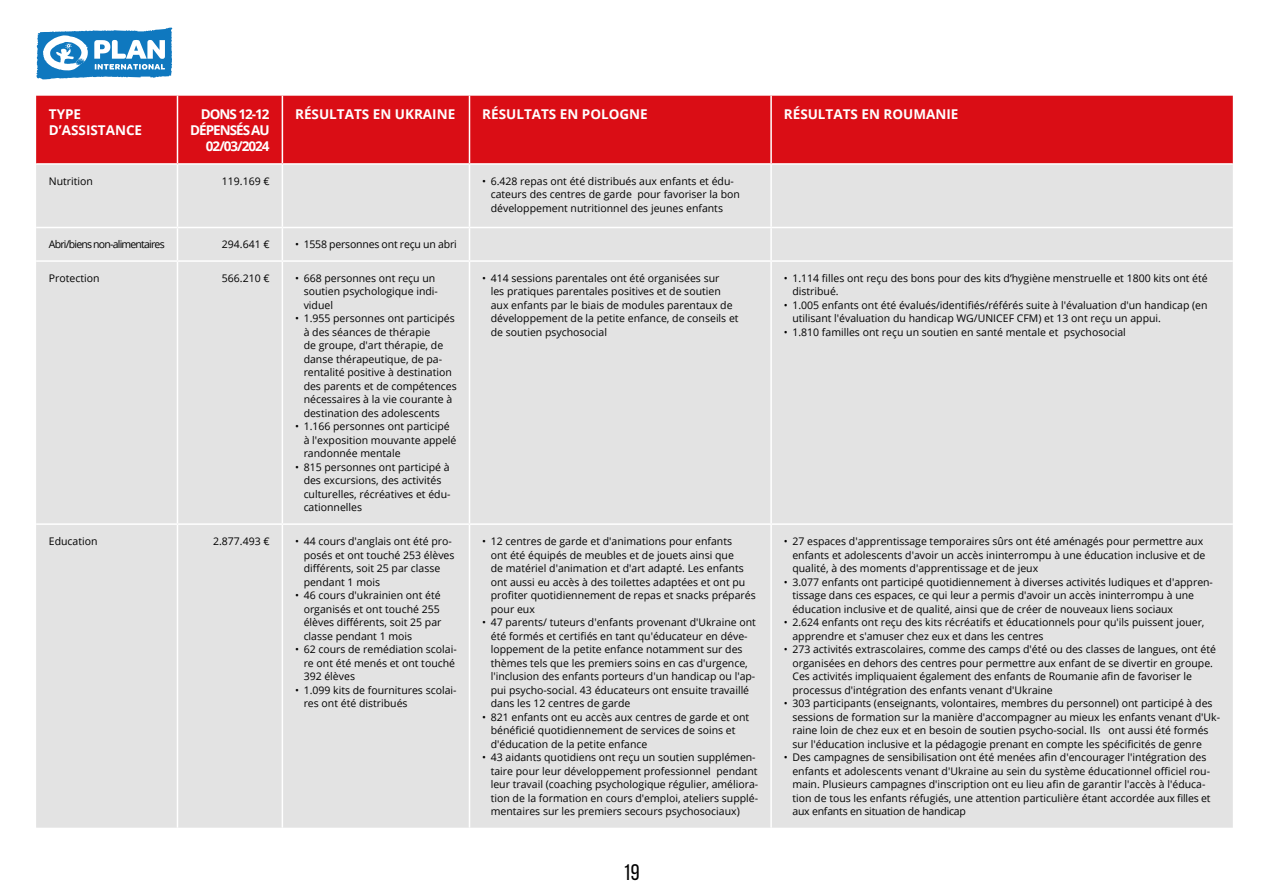
<style>
.page{position:relative;width:1263px;height:893px;background:#fff}
.page>*{position:absolute;margin:0;border:0;box-sizing:border-box;transform-origin:0 0}
.t1{font:22.5px "Bebas Neue";color:#000}
.t2{font:700 13.5px/16.2px "Open Sans";color:#fff}
.t3{font:700 13.5px/16.2px "Open Sans";letter-spacing:-.075em;color:#fff;text-align:right}
.t4{font:10.5px/13.5px "Open Sans";color:#000}
.t5{font:10.5px "Open Sans";letter-spacing:-.02em;color:#000}
.t6{font:10.5px "Open Sans";letter-spacing:-.075em;color:#000}
</style>
<div class="page">
<div style="left:36px;top:96px;width:1197px;height:67px;background:#da0d15"></div>
<div style="left:36px;top:165px;width:1197px;height:663px;background:#e3e3e3"></div>
<hr style="left:177px;top:228px;width:1px;height:32px;background:#fff">
<hr style="left:36px;top:227px;width:141px;height:1px;background:#fff">
<hr style="left:177px;top:227px;width:105px;height:1px;background:#fff">
<hr style="left:282px;top:227px;width:187px;height:1px;background:#fff">
<hr style="left:469px;top:227px;width:302px;height:1px;background:#fff">
<hr style="left:771px;top:227px;width:462px;height:1px;background:#fff">
<hr style="left:36px;top:260px;width:141px;height:2px;background:#fff">
<hr style="left:177px;top:260px;width:105px;height:2px;background:#fff">
<hr style="left:282px;top:260px;width:187px;height:2px;background:#fff">
<hr style="left:469px;top:260px;width:302px;height:2px;background:#fff">
<hr style="left:771px;top:260px;width:462px;height:2px;background:#fff">
<hr style="left:36px;top:523px;width:141px;height:2px;background:#fff">
<hr style="left:177px;top:523px;width:105px;height:2px;background:#fff">
<hr style="left:282px;top:523px;width:187px;height:2px;background:#fff">
<hr style="left:469px;top:523px;width:302px;height:2px;background:#fff">
<hr style="left:771px;top:523px;width:462px;height:2px;background:#fff">
<hr style="left:177px;top:96px;width:1px;height:67px;background:#fff">
<hr style="left:282px;top:96px;width:1px;height:67px;background:#fff">
<hr style="left:469px;top:96px;width:1px;height:67px;background:#fff">
<hr style="left:770px;top:96px;width:2px;height:67px;background:#fff">
<hr style="left:177px;top:165px;width:1px;height:62px;background:#fff">
<hr style="left:282px;top:165px;width:1px;height:62px;background:#fff">
<hr style="left:469px;top:165px;width:1px;height:62px;background:#fff">
<hr style="left:770px;top:165px;width:2px;height:62px;background:#fff">
<hr style="left:282px;top:228px;width:1px;height:32px;background:#fff">
<hr style="left:469px;top:228px;width:1px;height:32px;background:#fff">
<hr style="left:770px;top:228px;width:2px;height:32px;background:#fff">
<hr style="left:177px;top:262px;width:1px;height:261px;background:#fff">
<hr style="left:282px;top:262px;width:1px;height:261px;background:#fff">
<hr style="left:469px;top:262px;width:1px;height:261px;background:#fff">
<hr style="left:770px;top:262px;width:2px;height:261px;background:#fff">
<hr style="left:177px;top:525px;width:1px;height:303px;background:#fff">
<hr style="left:282px;top:525px;width:1px;height:303px;background:#fff">
<hr style="left:469px;top:525px;width:1px;height:303px;background:#fff">
<hr style="left:770px;top:525px;width:2px;height:303px;background:#fff">
<svg style="left:36px;top:28px;width:136px;height:51px"></svg>
<p class="t2" style="left:49px;top:105px;width:95px">TYPE<br>D’ASSISTANCE</p>
<p class="t3" style="left:190px;top:105px;width:81px">DONS 12-12<br>DÉPENSÉS AU<br>02/03/2024</p>
<p class="t2" style="left:295px;top:105px;width:162px">RÉSULTATS EN UKRAINE</p>
<p class="t2" style="left:482px;top:105px;width:167px">RÉSULTATS EN POLOGNE</p>
<p class="t2" style="left:784px;top:105px;width:176px">RÉSULTATS EN ROUMANIE</p>
<p class="t4" style="left:49px;top:174px;width:46px">Nutrition</p>
<p class="t4" style="left:222px;top:174px;width:49px">119.169 €</p>
<p class="t4" style="left:491px;top:174px;width:251px;text-indent:-9px">• 6.428 repas ont été distribués aux enfants et édu&shy;cateurs des centres de garde pour favoriser la bon développement nutritionnel des jeunes enfants</p>
<p class="t6" style="left:49px;top:237px;width:117px">Abri/biens non-alimentaires</p>
<p class="t4" style="left:222px;top:237px;width:49px">294.641 €</p>
<p class="t5" style="left:295px;top:237px;width:163px">• 1558 personnes ont reçu un abri</p>
<p class="t4" style="left:49px;top:271px;width:52px">Protection</p>
<p class="t4" style="left:222px;top:271px;width:49px">566.210 €</p>
<p class="t4" style="left:304px;top:271px;width:136px;text-indent:-9px">• 668 personnes ont reçu un soutien psychologique indi&shy;viduel</p>
<p class="t4" style="left:304px;top:312px;width:155px;text-indent:-9px">• 1.955 personnes ont participés à des séances de thérapie<br>de groupe, d'art thérapie, de danse thérapeutique, de pa&shy;rentalité positive à destination des parents et de compétences nécessaires à la vie courante à destination des adolescents</p>
<p class="t4" style="left:304px;top:420px;width:154px;text-indent:-9px">• 1.166 personnes ont participé à l'exposition mouvante appelé randonnée mentale</p>
<p class="t4" style="left:304px;top:460px;width:148px;text-indent:-9px">• 815 personnes ont participé à des excursions, des activités culturelles, récréatives et édu&shy;cationnelles</p>
<p class="t4" style="left:491px;top:271px;width:249px;text-indent:-9px">• 414 sessions parentales ont été organisées sur<br>les pratiques parentales positives et de soutien aux enfants par le biais de modules parentaux de développement de la petite enfance, de conseils et de soutien psychosocial</p>
<p class="t4" style="left:792px;top:271px;width:417px;text-indent:-9px">• 1.114 filles ont reçu des bons pour des kits d’hygiène menstruelle et 1800 kits ont été distribué.</p>
<p class="t4" style="left:792px;top:298px;width:417px;text-indent:-9px">• 1.005 enfants ont été évalués/identifiés/référés suite à l'évaluation d'un handicap (en utilisant l'évaluation du handicap WG/UNICEF CFM) et 13 ont reçu un appui.</p>
<p class="t4" style="left:784px;top:325px;width:343px">• 1.810 familles ont reçu un soutien en santé mentale et psychosocial</p>
<p class="t4" style="left:49px;top:534px;width:50px">Education</p>
<p class="t4" style="left:213px;top:534px;width:58px">2.877.493 €</p>
<p class="t4" style="left:304px;top:534px;width:152px;text-indent:-9px">• 44 cours d'anglais ont été pro&shy;posés et ont touché 253 élèves différents, soit 25 par classe pendant 1 mois</p>
<p class="t4" style="left:304px;top:588px;width:139px;text-indent:-9px">• 46 cours d'ukrainien ont été organisés et ont touché 255 élèves différents, soit 25 par classe pendant 1 mois</p>
<p class="t4" style="left:304px;top:642px;width:155px;text-indent:-9px">• 62 cours de remédiation scolai&shy;re ont été menés et ont touché<br>392 élèves</p>
<p class="t4" style="left:304px;top:683px;width:154px;text-indent:-9px">• 1.099 kits de fournitures scolai&shy;res ont été distribués</p>
<p class="t4" style="left:491px;top:534px;width:266px;text-indent:-9px">• 12 centres de garde et d'animations pour enfants<br>ont été équipés de meubles et de jouets ainsi que<br>de matériel d'animation et d'art adapté. Les enfants ont aussi eu accès à des toilettes adaptées et ont pu profiter quotidiennement de repas et snacks préparés pour eux</p>
<p class="t4" style="left:491px;top:615px;width:267px;text-indent:-9px">• 47 parents/ tuteurs d'enfants provenant d'Ukraine ont été formés et certifiés en tant qu'éducateur en déve&shy;loppement de la petite enfance notamment sur des thèmes tels que les premiers soins en cas d'urgence, l'inclusion des enfants porteurs d'un handicap ou l'ap&shy;pui psycho-social. 43 éducateurs ont ensuite travaillé dans les 12 centres de garde</p>
<p class="t4" style="left:491px;top:710px;width:260px;text-indent:-9px">• 821 enfants ont eu accès aux centres de garde et ont bénéficié quotidiennement de services de soins et d'éducation de la petite enfance</p>
<p class="t4" style="left:491px;top:750px;width:269px;text-indent:-9px">• 43 aidants quotidiens ont reçu un soutien supplémen&shy;taire pour leur développement professionnel pendant leur travail (coaching psychologique régulier, améliora&shy;tion de la formation en cours d'emploi, ateliers supplé&shy;mentaires sur les premiers secours psychosociaux)</p>
<h1 class="t1" style="left:623px;top:860px;width:18px">19</h1>
<p class="t4" style="left:792px;top:534px;width:414px;text-indent:-9px">• 27 espaces d'apprentissage temporaires sûrs ont été aménagés pour permettre aux enfants et adolescents d'avoir un accès ininterrompu à une éducation inclusive et de qualité, à des moments d'apprentissage et de jeux</p>
<p class="t4" style="left:792px;top:575px;width:422px;text-indent:-9px">• 3.077 enfants ont participé quotidiennement à diverses activités ludiques et d'appren&shy;tissage dans ces espaces, ce qui leur a permis d'avoir un accès ininterrompu à une éducation inclusive et de qualité, ainsi que de créer de nouveaux liens sociaux</p>
<p class="t4" style="left:792px;top:615px;width:414px;text-indent:-9px">• 2.624 enfants ont reçu des kits récréatifs et éducationnels pour qu'ils puissent jouer, apprendre et s'amuser chez eux et dans les centres</p>
<p class="t4" style="left:792px;top:642px;width:425px;text-indent:-9px">• 273 activités extrascolaires, comme des camps d'été ou des classes de langues, ont été organisées en dehors des centres pour permettre aux enfant de se divertir en groupe.<br>Ces activités impliquaient également des enfants de Roumanie afin de favoriser le processus d'intégration des enfants venant d'Ukraine</p>
<p class="t4" style="left:792px;top:696px;width:429px;text-indent:-9px">• 303 participants (enseignants, volontaires, membres du personnel) ont participé à des sessions de formation sur la manière d'accompagner au mieux les enfants venant d'Uk&shy;raine loin de chez eux et en besoin de soutien psycho-social. Ils ont aussi été formés sur l'éducation inclusive et la pédagogie prenant en compte les spécificités de genre</p>
<p class="t4" style="left:792px;top:750px;width:419px;text-indent:-9px">• Des campagnes de sensibilisation ont été menées afin d'encourager l'intégration des enfants et adolescents venant d'Ukraine au sein du système éducationnel officiel rou&shy;main. Plusieurs campagnes d'inscription ont eu lieu afin de garantir l'accès à l'éduca&shy;tion de tous les enfants réfugiés, une attention particulière étant accordée aux filles et aux enfants en situation de handicap</p>
</div>
